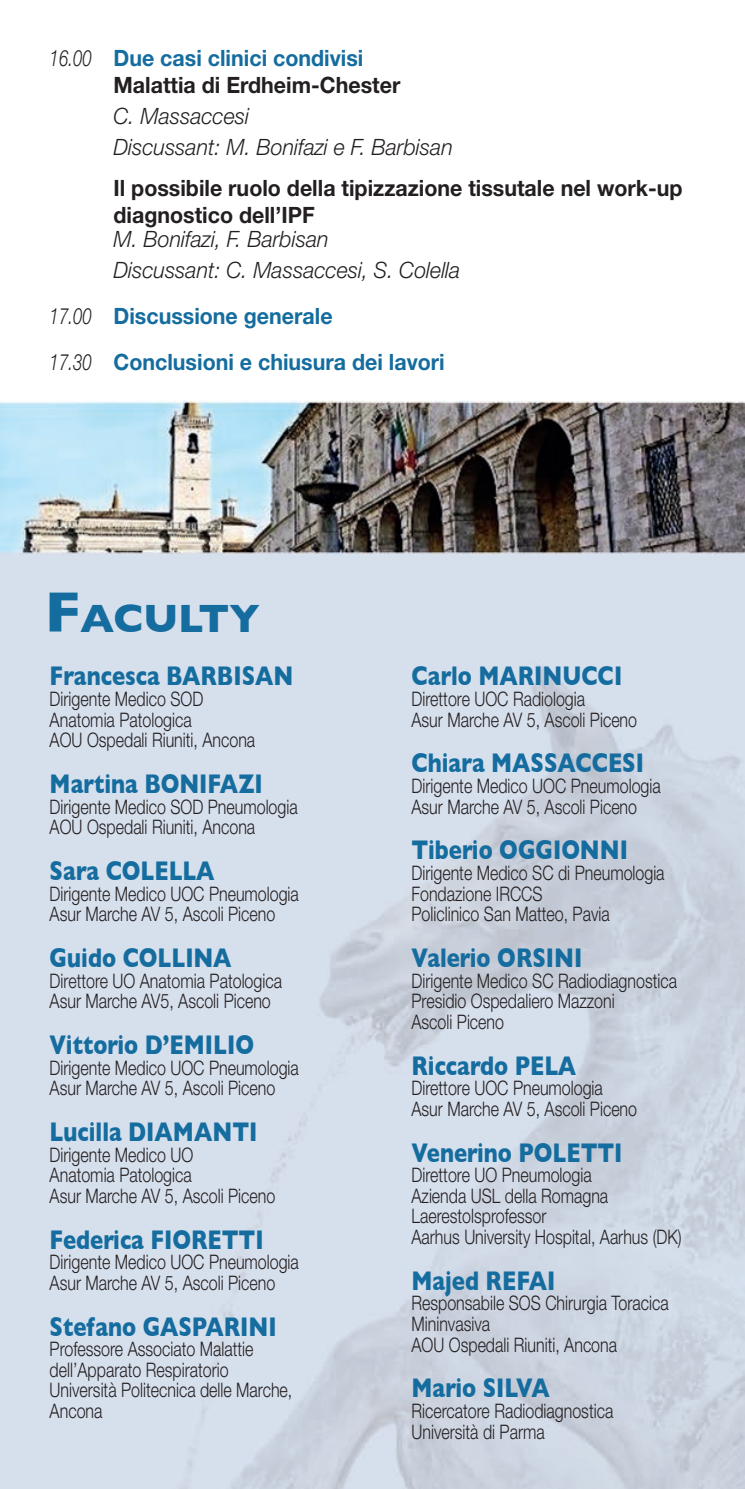
<style>
.page{position:relative;width:745px;height:1489px;background:#fff}
.page>*{position:absolute;margin:0;border:0;box-sizing:border-box;transform-origin:0 0}
.t1{font:700 40.25px "Gill Sans";color:#146c9f}
._2_Relatore__elenco{font:700 27.5px "Gill Sans";color:#146c9f;scale:.8 1}
._1_INTERVENTO{font:700 22.5px/27px "Helvetica Neue LT Std";color:#231f20;scale:.95 1}
.CATEGORIA_INTERVENTO{font:700 22.5px "Helvetica Neue LT Std";color:#146c9f;scale:.95 1}
._1_RELATORE_INTERVEN{font:italic 300 22.5px "Helvetica Neue LT Std";color:#231f20;scale:.95 1}
.Sottotitolo{font:italic 300 22.5px "Helvetica Neue LT Std";color:#231f20;scale:.95 1}
._2_Afferenza__elenco{font:300 20px/20.5px "Helvetica Neue LT Std";color:#231f20;scale:.8 1}
.s1{font-weight:300;font-style:italic;color:#231f20}
.s2{font-size:57.5px}
</style>
<div class="page">
<img style="left:0;top:400px;width:744px;height:1088px">
<p class="CATEGORIA_INTERVENTO" style="left:50px;top:44px;width:331px"><span class="s1">16.00</span> Due casi clinici condivisi</p>
<p class="_1_INTERVENTO" style="left:113px;top:71px;width:303px">Malattia di Erdheim-Chester</p>
<p class="_1_RELATORE_INTERVEN" style="left:113px;top:103px;width:144px">C. Massaccesi</p>
<p class="_1_RELATORE_INTERVEN" style="left:113px;top:134px;width:358px">Discussant: M. Bonifazi e F. Barbisan</p>
<p class="_1_INTERVENTO" style="left:113px;top:174px;width:600px">Il possibile ruolo della tipizzazione tissutale nel work-up diagnostico dell’IPF</p>
<p class="Sottotitolo" style="left:113px;top:226px;width:228px">M. Bonifazi, F. Barbisan</p>
<p class="_1_RELATORE_INTERVEN" style="left:113px;top:257px;width:366px">Discussant: C. Massaccesi, S. Colella</p>
<p class="CATEGORIA_INTERVENTO" style="left:50px;top:302px;width:299px"><span class="s1">17.00</span> Discussione generale</p>
<p class="CATEGORIA_INTERVENTO" style="left:50px;top:348px;width:417px"><span class="s1">17.30</span> Conclusioni e chiusura dei lavori</p>
<p class="t1" style="left:45px;top:586px;width:216px"><span class="s2">F</span>ACULTY</p>
<p class="_2_Relatore__elenco" style="left:50px;top:654px;width:306px">Francesca BARBISAN</p>
<p class="_2_Afferenza__elenco" style="left:50px;top:688px;width:193px">Dirigente Medico SOD<br>Anatomia Patologica</p>
<p class="_2_Afferenza__elenco" style="left:50px;top:729px;width:258px">AOU Ospedali Riuniti, Ancona</p>
<p class="_2_Relatore__elenco" style="left:50px;top:761px;width:267px">Martina BONIFAZI</p>
<p class="_2_Afferenza__elenco" style="left:50px;top:795px;width:311px">Dirigente Medico SOD Pneumologia</p>
<p class="_2_Afferenza__elenco" style="left:50px;top:816px;width:258px">AOU Ospedali Riuniti, Ancona</p>
<p class="_2_Relatore__elenco" style="left:50px;top:848px;width:207px">Sara COLELLA</p>
<p class="_2_Afferenza__elenco" style="left:50px;top:882px;width:313px">Dirigente Medico UOC Pneumologia</p>
<p class="_2_Afferenza__elenco" style="left:50px;top:903px;width:283px">Asur Marche AV 5, Ascoli Piceno</p>
<p class="_2_Relatore__elenco" style="left:50px;top:935px;width:229px">Guido COLLINA</p>
<p class="_2_Afferenza__elenco" style="left:50px;top:969px;width:292px">Direttore UO Anatomia Patologica</p>
<p class="_2_Afferenza__elenco" style="left:50px;top:990px;width:278px">Asur Marche AV5, Ascoli Piceno</p>
<p class="_2_Relatore__elenco" style="left:50px;top:1022px;width:257px">Vittorio D’EMILIO</p>
<p class="_2_Afferenza__elenco" style="left:50px;top:1056px;width:313px">Dirigente Medico UOC Pneumologia</p>
<p class="_2_Afferenza__elenco" style="left:50px;top:1077px;width:283px">Asur Marche AV 5, Ascoli Piceno</p>
<p class="_2_Relatore__elenco" style="left:50px;top:1109px;width:261px">Lucilla DIAMANTI</p>
<p class="_2_Afferenza__elenco" style="left:50px;top:1143px;width:181px">Dirigente Medico UO<br>Anatomia Patologica</p>
<p class="_2_Afferenza__elenco" style="left:50px;top:1184px;width:283px">Asur Marche AV 5, Ascoli Piceno</p>
<p class="_2_Relatore__elenco" style="left:50px;top:1217px;width:269px">Federica FIORETTI</p>
<p class="_2_Afferenza__elenco" style="left:50px;top:1251px;width:313px">Dirigente Medico UOC Pneumologia</p>
<p class="_2_Afferenza__elenco" style="left:50px;top:1271px;width:283px">Asur Marche AV 5, Ascoli Piceno</p>
<p class="_2_Relatore__elenco" style="left:50px;top:1304px;width:285px">Stefano GASPARINI</p>
<p class="_2_Afferenza__elenco" style="left:50px;top:1338px;width:305px">Professore Associato Malattie dell’Apparato Respiratorio<br>Università Politecnica delle Marche,<br>Ancona</p>
<p class="_2_Relatore__elenco" style="left:411px;top:654px;width:265px">Carlo MARINUCCI</p>
<p class="_2_Afferenza__elenco" style="left:411px;top:688px;width:218px">Direttore UOC Radiologia</p>
<p class="_2_Afferenza__elenco" style="left:411px;top:708px;width:283px">Asur Marche AV 5, Ascoli Piceno</p>
<p class="_2_Relatore__elenco" style="left:411px;top:741px;width:292px">Chiara MASSACCESI</p>
<p class="_2_Afferenza__elenco" style="left:411px;top:775px;width:313px">Dirigente Medico UOC Pneumologia</p>
<p class="_2_Afferenza__elenco" style="left:411px;top:795px;width:283px">Asur Marche AV 5, Ascoli Piceno</p>
<p class="_2_Relatore__elenco" style="left:411px;top:828px;width:272px">Tiberio OGGIONNI</p>
<p class="_2_Afferenza__elenco" style="left:411px;top:862px;width:318px">Dirigente Medico SC di Pneumologia</p>
<p class="_2_Afferenza__elenco" style="left:411px;top:882px;width:249px">Fondazione IRCCS<br>Policlinico San Matteo, Pavia</p>
<p class="_2_Relatore__elenco" style="left:411px;top:935px;width:215px">Valerio ORSINI</p>
<p class="_2_Afferenza__elenco" style="left:411px;top:969px;width:333px">Dirigente Medico SC Radiodiagnostica</p>
<p class="_2_Afferenza__elenco" style="left:411px;top:990px;width:255px">Presidio Ospedaliero Mazzoni<br>Ascoli Piceno</p>
<p class="_2_Relatore__elenco" style="left:411px;top:1043px;width:207px">Riccardo PELA</p>
<p class="_2_Afferenza__elenco" style="left:411px;top:1077px;width:240px">Direttore UOC Pneumologia</p>
<p class="_2_Afferenza__elenco" style="left:411px;top:1097px;width:283px">Asur Marche AV 5, Ascoli Piceno</p>
<p class="_2_Relatore__elenco" style="left:411px;top:1130px;width:265px">Venerino POLETTI</p>
<p class="_2_Afferenza__elenco" style="left:411px;top:1164px;width:226px">Direttore UO Pneumologia</p>
<p class="_2_Afferenza__elenco" style="left:411px;top:1184px;width:339px">Azienda USL della Romagna<br>Laerestolsprofessor<br>Aarhus University Hospital, Aarhus (DK)</p>
<p class="_2_Relatore__elenco" style="left:411px;top:1258px;width:181px">Majed REFAI</p>
<p class="_2_Afferenza__elenco" style="left:411px;top:1292px;width:323px">Responsabile SOS Chirurgia Toracica<br>Mininvasiva</p>
<p class="_2_Afferenza__elenco" style="left:411px;top:1333px;width:258px">AOU Ospedali Riuniti, Ancona</p>
<p class="_2_Relatore__elenco" style="left:411px;top:1366px;width:174px">Mario SILVA</p>
<p class="_2_Afferenza__elenco" style="left:411px;top:1400px;width:253px">Ricercatore Radiodiagnostica<br>Università di Parma</p>
</div>
